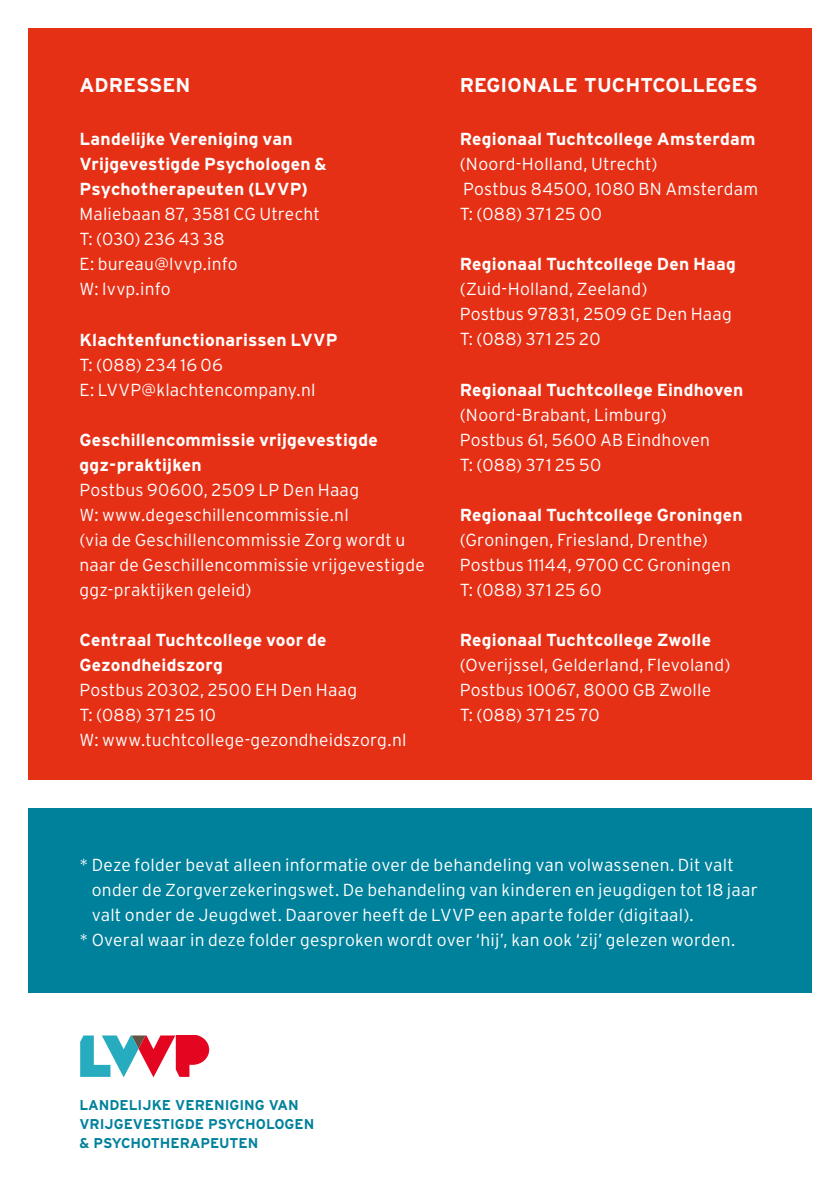
<style>
.page{position:relative;width:840px;height:1191px;background:#fff}
.page>*{position:absolute;margin:0;border:0;box-sizing:border-box;transform-origin:0 0}
.t1{font:700 20px "Interstate";letter-spacing:.005em;color:#fff}
.t2{font:300 17.4px/25px "Interstate";letter-spacing:.015em;color:#fff}
.t3{font:700 17.4px/25px "Interstate";letter-spacing:.015em;color:#fff}
.t4{font:700 14.2px/18.8px "Interstate";color:#00819b}
</style>
<div class="page">
<div style="left:28px;top:28px;width:783px;height:752px;background:#e63016"></div>
<div style="left:28px;top:808px;width:783px;height:184px;background:#00819b"></div>
<svg style="left:80px;top:1035px;width:129px;height:42px"></svg>
<p class="t1" style="left:79px;top:73px;width:112px">ADRESSEN</p>
<p class="t3" style="left:79px;top:127px;width:248px">Landelijke Vereniging van<br>Vrijgevestigde Psychologen &amp;<br>Psychotherapeuten (LVVP)</p>
<p class="t2" style="left:79px;top:202px;width:242px">Maliebaan 87, 3581 CG Utrecht<br>T: (030) 236 43 38<br>E: bureau@lvvp.info<br>W: lvvp.info</p>
<p class="t3" style="left:79px;top:327px;width:259px">Klachtenfunctionarissen LVVP</p>
<p class="t2" style="left:79px;top:352px;width:237px">T: (088) 234 16 06<br>E: LVVP@klachtencompany.nl</p>
<p class="t3" style="left:79px;top:427px;width:300px">Geschillencommissie vrijgevestigde ggz-praktijken</p>
<p class="t2" style="left:79px;top:477px;width:346px">Postbus 90600, 2509 LP Den Haag<br>W: www.degeschillencommissie.nl<br>(via de Geschillencommissie Zorg wordt u naar de Geschillencommissie vrijgevestigde ggz-praktijken geleid)</p>
<p class="t3" style="left:79px;top:627px;width:248px">Centraal Tuchtcollege voor de<br>Gezondheidszorg</p>
<p class="t2" style="left:79px;top:677px;width:328px">Postbus 20302, 2500 EH Den Haag<br>T: (088) 371 25 10<br>W: www.tuchtcollege-gezondheidszorg.nl</p>
<p class="t1" style="left:459px;top:73px;width:299px">REGIONALE TUCHTCOLLEGES</p>
<p class="t3" style="left:459px;top:127px;width:297px">Regionaal Tuchtcollege Amsterdam</p>
<p class="t2" style="left:459px;top:152px;width:300px">(Noord-Holland, Utrecht)<br>Postbus 84500, 1080 BN Amsterdam<br>T: (088) 371 25 00</p>
<p class="t3" style="left:459px;top:252px;width:278px">Regionaal Tuchtcollege Den Haag</p>
<p class="t2" style="left:459px;top:277px;width:274px">(Zuid-Holland, Zeeland)<br>Postbus 97831, 2509 GE Den Haag<br>T: (088) 371 25 20</p>
<p class="t3" style="left:459px;top:377px;width:285px">Regionaal Tuchtcollege Eindhoven</p>
<p class="t2" style="left:459px;top:402px;width:252px">(Noord-Brabant, Limburg)<br>Postbus 61, 5600 AB Eindhoven<br>T: (088) 371 25 50</p>
<p class="t3" style="left:459px;top:502px;width:284px">Regionaal Tuchtcollege Groningen</p>
<p class="t2" style="left:459px;top:527px;width:272px">(Groningen, Friesland, Drenthe)<br>Postbus 11144, 9700 CC Groningen<br>T: (088) 371 25 60</p>
<p class="t3" style="left:459px;top:627px;width:253px">Regionaal Tuchtcollege Zwolle</p>
<p class="t2" style="left:459px;top:652px;width:272px">(Overijssel, Gelderland, Flevoland)<br>Postbus 10067, 8000 GB Zwolle<br>T: (088) 371 25 70</p>
<p class="t2" style="left:79px;top:852px;width:655px">* Deze folder bevat alleen informatie over de behandeling van volwassenen. Dit valt</p>
<p class="t2" style="left:92px;top:877px;width:667px">onder de Zorgverzekeringswet. De behandeling van kinderen en jeugdigen tot 18 jaar</p>
<p class="t2" style="left:92px;top:902px;width:603px">valt onder de Jeugdwet. Daarover heeft de LVVP een aparte folder (digitaal).</p>
<p class="t2" style="left:79px;top:927px;width:657px">* Overal waar in deze folder gesproken wordt over ‘hij’, kan ook ‘zij’ gelezen worden.</p>
<p class="t4" style="left:79px;top:1096px;width:236px">LANDELIJKE VERENIGING VAN<br>VRIJGEVESTIGDE PSYCHOLOGEN &amp; PSYCHOTHERAPEUTEN</p>
</div>
